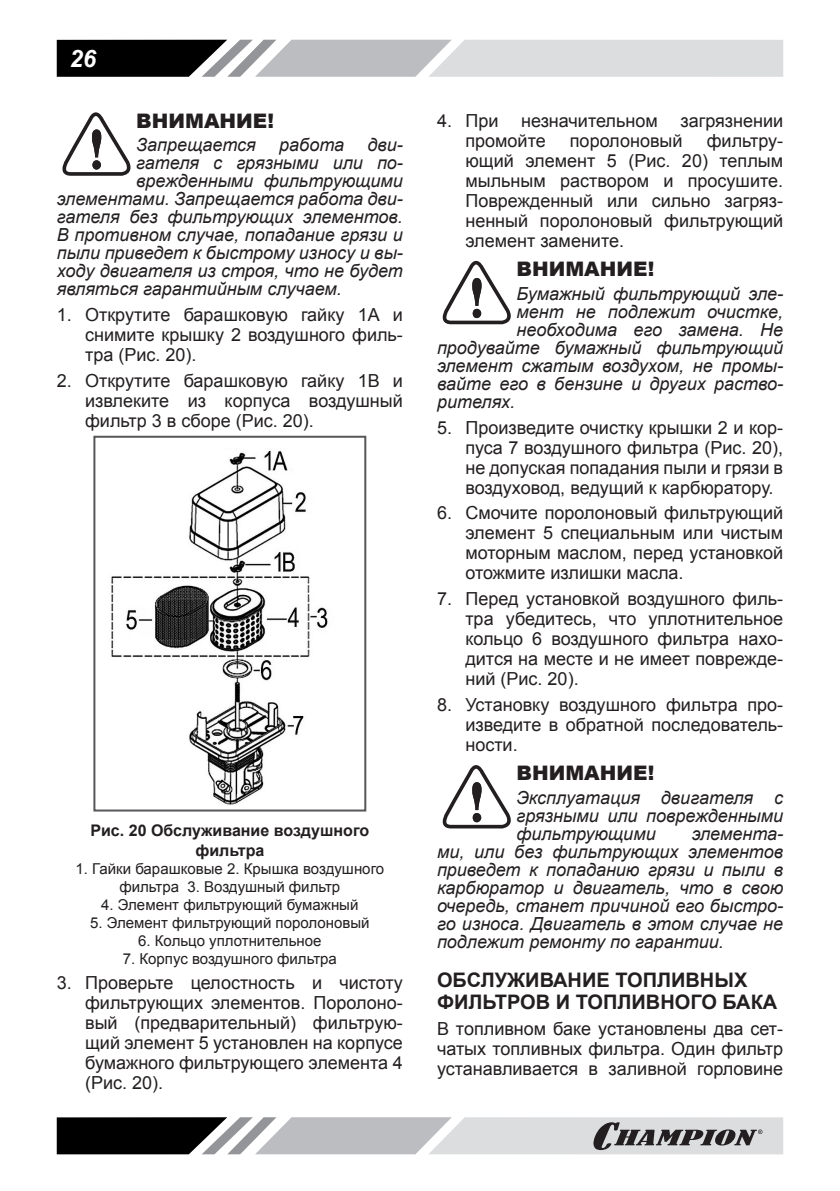
<style>
.page{position:relative;width:840px;height:1191px;background:#fff}
.page>*{position:absolute;margin:0;border:0;box-sizing:border-box;transform-origin:0 0}
.t1{font:italic 700 24px "Arial";color:#fff}
.Заголовок2{font:700 20px/22px "Arial";color:#231f20}
.ВНИМАНИЕ{font:900 20px "Arial";color:#231f20}
.Текст_список{font:18px/20px "Arial";color:#231f20;text-align:justify}
.ВНИМАНИЕ_ТЕКСТ{font:italic 18px/18px "Arial";color:#231f20;text-align:justify}
.Текст_основной{font:18px/20px "Arial";color:#231f20;text-align:justify}
.РИСУНОК{font:700 16px/19.2px "Arial";color:#231f20;text-align:center}
.РИСУНОК_список_по_це{font:15px/18px "Arial";color:#231f20;text-align:center}
</style>
<div class="page">
<svg style="left:57px;top:40px;width:725px;height:37px;background:#a7a8a9"></svg>
<svg style="left:57px;top:1117px;width:725px;height:37px;background:#9c9c9e"></svg>
<svg style="left:62px;top:112px;width:69px;height:64px"></svg>
<img style="left:111px;top:451px;width:217px;height:354px">
<div style="left:93px;top:436px;width:273px;height:375px;border:2px solid #57585a"></div>
<svg style="left:442px;top:261px;width:69px;height:63px"></svg>
<svg style="left:442px;top:765px;width:69px;height:63px"></svg>
<h1 class="t1" style="left:70px;top:42px;width:28px">26</h1>
<p class="ВНИМАНИЕ" style="left:136px;top:106px;width:139px">ВНИМАНИЕ!</p>
<p class="ВНИМАНИЕ_ТЕКСТ" style="left:136px;top:136px;width:121px">Запрещается</p>
<p class="ВНИМАНИЕ_ТЕКСТ" style="left:279px;top:136px;width:66px">работа</p>
<p class="ВНИМАНИЕ_ТЕКСТ" style="left:367px;top:136px;width:37px">дви-</p>
<p class="ВНИМАНИЕ_ТЕКСТ" style="left:136px;top:154px;width:268px">гателя с грязными или по-</p>
<p class="ВНИМАНИЕ_ТЕКСТ" style="left:136px;top:172px;width:268px">врежденными фильтрующими</p>
<p class="ВНИМАНИЕ_ТЕКСТ" style="left:57px;top:190px;width:347px">элементами. Запрещается работа дви-</p>
<p class="ВНИМАНИЕ_ТЕКСТ" style="left:57px;top:208px;width:347px">гателя без фильтрующих элементов.</p>
<p class="ВНИМАНИЕ_ТЕКСТ" style="left:57px;top:226px;width:347px">В противном случае, попадание грязи и</p>
<p class="ВНИМАНИЕ_ТЕКСТ" style="left:57px;top:244px;width:347px">пыли приведет к быстрому износу и вы-</p>
<p class="ВНИМАНИЕ_ТЕКСТ" style="left:57px;top:262px;width:347px">ходу двигателя из строя, что не будет</p>
<p class="ВНИМАНИЕ_ТЕКСТ" style="left:57px;top:280px;width:286px">являться гарантийным случаем.</p>
<p class="Текст_список" style="left:85px;top:305px;width:319px;text-indent:-28px">1. Открутите барашковую гайку 1А и снимите крышку 2 воздушного филь&shy;тра (Рис. 20).</p>
<p class="Текст_список" style="left:85px;top:371px;width:319px;text-indent:-28px">2. Открутите барашковую гайку 1В и извлеките из корпуса воздушный фильтр 3 в сборе (Рис. 20).</p>
<p class="РИСУНОК" style="left:90px;top:821px;width:280px">Рис. 20 Обслуживание воздушного фильтра</p>
<p class="РИСУНОК_список_по_це" style="left:75px;top:859px;width:310px">1. Гайки барашковые 2. Крышка воздушного фильтра 3. Воздушный фильтр</p>
<p class="РИСУНОК_список_по_це" style="left:101px;top:895px;width:258px">4. Элемент фильтрующий бумажный</p>
<p class="РИСУНОК_список_по_це" style="left:90px;top:913px;width:281px">5. Элемент фильтрующий поролоновый</p>
<p class="РИСУНОК_список_по_це" style="left:138px;top:931px;width:185px">6. Кольцо уплотнительное</p>
<p class="РИСУНОК_список_по_це" style="left:123px;top:949px;width:215px">7. Корпус воздушного фильтра</p>
<p class="Текст_список" style="left:85px;top:973px;width:319px;text-indent:-28px">3. Проверьте целостность и чистоту фильтрующих элементов. Поролоно&shy;вый (предварительный) фильтрую&shy;щий элемент 5 установлен на корпусе бумажного фильтрующего элемента 4 (Рис. 20).</p>
<p class="Текст_список" style="left:437px;top:110px;width:63px">4. При</p>
<p class="Текст_список" style="left:521px;top:110px;width:138px">незначительном</p>
<p class="Текст_список" style="left:680px;top:110px;width:104px">загрязнении</p>
<p class="Текст_список" style="left:465px;top:130px;width:82px">промойте</p>
<p class="Текст_список" style="left:569px;top:130px;width:114px">поролоновый</p>
<p class="Текст_список" style="left:465px;top:130px;width:319px;text-indent:241px">фильтру&shy;ющий элемент 5 (Рис. 20) теплым мыльным раствором и просушите.<br>Поврежденный или сильно загряз&shy;ненный поролоновый фильтрующий элемент замените.</p>
<p class="ВНИМАНИЕ" style="left:516px;top:255px;width:139px">ВНИМАНИЕ!</p>
<p class="ВНИМАНИЕ_ТЕКСТ" style="left:516px;top:285px;width:268px">Бумажный фильтрующий эле-</p>
<p class="ВНИМАНИЕ_ТЕКСТ" style="left:516px;top:303px;width:268px">мент не подлежит очистке,</p>
<p class="ВНИМАНИЕ_ТЕКСТ" style="left:516px;top:321px;width:268px">необходима его замена. Не</p>
<p class="ВНИМАНИЕ_ТЕКСТ" style="left:437px;top:339px;width:347px">продувайте бумажный фильтрующий</p>
<p class="ВНИМАНИЕ_ТЕКСТ" style="left:437px;top:357px;width:347px">элемент сжатым воздухом, не промы-</p>
<p class="ВНИМАНИЕ_ТЕКСТ" style="left:437px;top:375px;width:347px">вайте его в бензине и других раство-</p>
<p class="ВНИМАНИЕ_ТЕКСТ" style="left:437px;top:393px;width:80px">рителях.</p>
<p class="Текст_список" style="left:465px;top:417px;width:319px;text-indent:-28px">5. Произведите очистку крышки 2 и кор&shy;пуса 7 воздушного фильтра (Рис. 20), не допуская попадания пыли и грязи в воздуховод, ведущий к карбюратору.</p>
<p class="Текст_список" style="left:465px;top:503px;width:319px;text-indent:-28px">6. Смочите поролоновый фильтрующий элемент 5 специальным или чистым моторным маслом, перед установкой отожмите излишки масла.</p>
<p class="Текст_список" style="left:465px;top:589px;width:319px;text-indent:-28px">7. Перед установкой воздушного филь&shy;тра убедитесь, что уплотнительное кольцо 6 воздушного фильтра нахо&shy;дится на месте и не имеет поврежде&shy;ний (Рис. 20).</p>
<p class="Текст_список" style="left:465px;top:694px;width:319px;text-indent:-28px">8. Установку воздушного фильтра про&shy;изведите в обратной последователь&shy;ности.</p>
<p class="ВНИМАНИЕ" style="left:516px;top:759px;width:139px">ВНИМАНИЕ!</p>
<p class="ВНИМАНИЕ_ТЕКСТ" style="left:516px;top:789px;width:268px">Эксплуатация двигателя с грязными или поврежденными фильтрующими</p>
<p class="ВНИМАНИЕ_ТЕКСТ" style="left:437px;top:825px;width:347px;text-indent:254px">элемента&shy;ми, или без фильтрующих элементов приведет к попаданию грязи и пыли в карбюратор и двигатель, что в свою очередь, станет причиной его быстро&shy;го износа. Двигатель в этом случае не подлежит ремонту по гарантии.</p>
<p class="Заголовок2" style="left:437px;top:969px;width:341px">ОБСЛУЖИВАНИЕ ТОПЛИВНЫХ<br>ФИЛЬТРОВ И ТОПЛИВНОГО БАКА</p>
<p class="Текст_основной" style="left:437px;top:1018px;width:347px">В топливном баке установлены два сет&shy;чатых топливных фильтра. Один фильтр устанавливается в заливной горловине</p>
</div>
